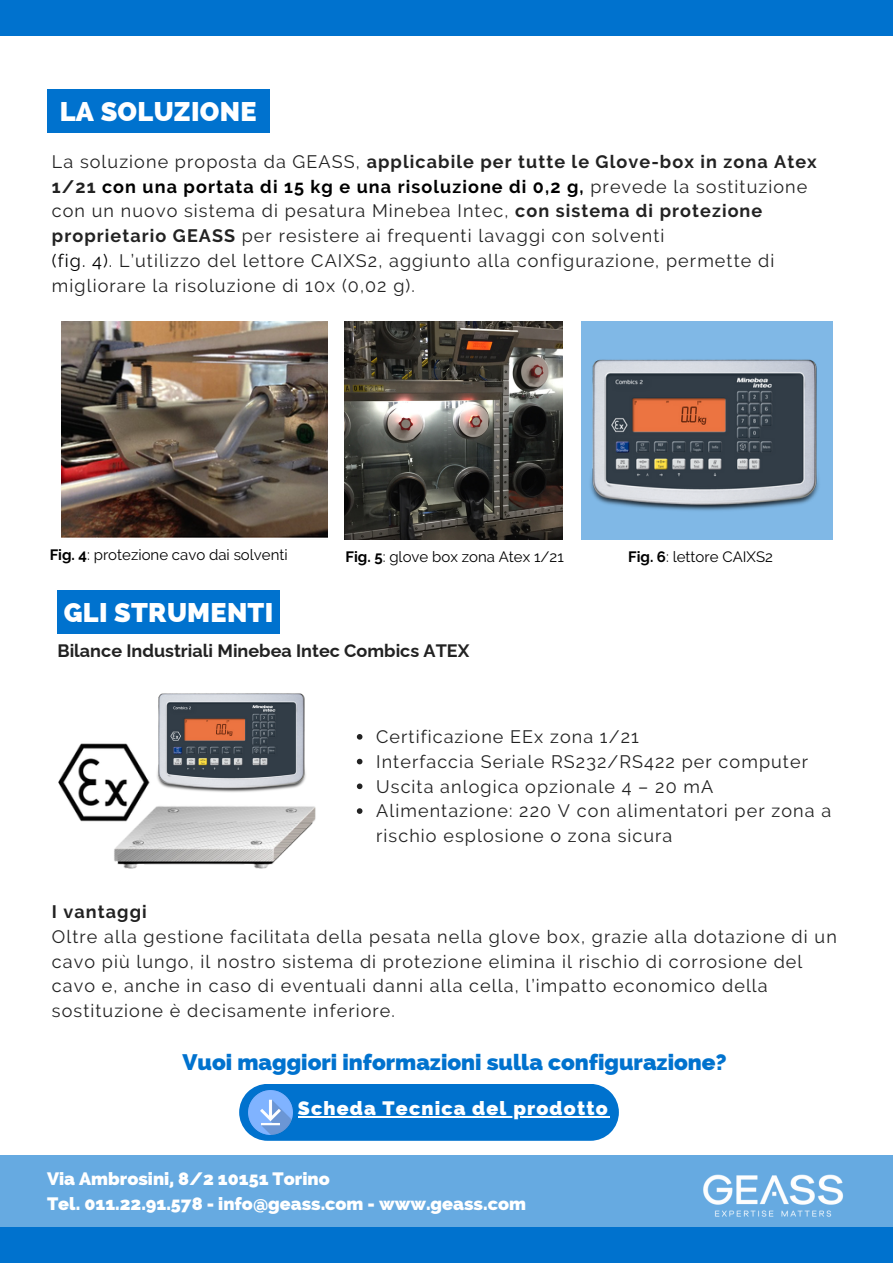
<style>
.page{position:relative;width:893px;height:1264px;background:#fff}
.page>*{position:absolute;margin:0;border:0;box-sizing:border-box;transform-origin:0 0}
.t1{font:800 27px "Raleway";letter-spacing:.01em;color:#fff}
.t2{font:800 22.5px "Raleway";color:#0072ce}
.t3{font:800 19.5px "Raleway";letter-spacing:.06em;color:#fff}
.t4{font:18px/24.8px "Raleway";letter-spacing:.06em;color:#222}
.t5{font:800 18px "Raleway";color:#fff}
.t6{font:700 18px "Raleway";color:#222}
.t7{font:700 18px "Raleway";letter-spacing:.06em;color:#222}
.t8{font:15px "Raleway";color:#000}
.s1{font-weight:700}
.s2{font-weight:700;color:#000}
.s3{color:#000}
</style>
<div class="page">
<div style="left:0;top:1227px;width:892px;height:35px;background:#0072ce"></div>
<div style="left:0;top:0;width:892px;height:36px;background:#0072ce"></div>
<div style="left:0;top:1155px;width:892px;height:74px;background:#66aae1"></div>
<img style="left:703px;top:1174px;width:140px;height:43px">
<div style="left:239px;top:1084px;width:380px;height:56px;background:#0072ce"></div>
<img style="left:248px;top:1090px;width:44px;height:44px">
<div style="left:57px;top:590px;width:222px;height:43px;background:#0072ce"></div>
<div style="left:47px;top:89px;width:222px;height:44px;background:#0072ce"></div>
<img style="left:61px;top:321px;width:267px;height:217px">
<img style="left:344px;top:321px;width:218px;height:218px">
<img style="left:581px;top:321px;width:251px;height:219px">
<img style="left:114px;top:815px;width:202px;height:54px">
<img style="left:153px;top:693px;width:163px;height:122px">
<img style="left:58px;top:743px;width:95px;height:82px">
<hr style="left:298px;top:1116px;width:311px;height:1px;background:#fff">
<svg style="left:357px;top:734px;width:5px;height:5px"></svg>
<svg style="left:357px;top:758px;width:5px;height:6px"></svg>
<svg style="left:357px;top:783px;width:5px;height:6px"></svg>
<svg style="left:357px;top:808px;width:5px;height:5px"></svg>
<p class="t1" style="left:60px;top:95px;width:198px">LA SOLUZIONE</p>
<p class="t4" style="left:52px;top:149px;width:766px">La soluzione proposta da GEASS, <span class="s1">applicabile per tutte le Glove-box in zona Atex 1/21</span> <span class="s2">con una portata di 15 kg e una risoluzione di 0,2 g,</span> prevede la sostituzione con un nuovo sistema di pesatura Minebea Intec, <span class="s1">con sistema di protezione proprietario GEASS</span> per resistere ai frequenti lavaggi con solventi</p>
<p class="t4" style="left:52px;top:248px;width:724px"><span class="s3">(fig. 4)</span>. L’utilizzo del lettore CAIXS2, aggiunto alla configurazione, permette di migliorare la risoluzione di 10x (0,02 g).</p>
<p class="t8" style="left:50px;top:545px;width:239px"><span class="s1">Fig. 4</span>: protezione cavo dai solventi</p>
<p class="t8" style="left:345px;top:548px;width:220px"><span class="s1">Fig. 5</span>: glove box zona Atex 1/21</p>
<p class="t8" style="left:628px;top:548px;width:146px"><span class="s1">Fig. 6</span>: lettore CAIXS2</p>
<p class="t1" style="left:64px;top:596px;width:211px">GLI STRUMENTI</p>
<p class="t6" style="left:57px;top:639px;width:413px">Bilance Industriali Minebea Intec Combics ATEX</p>
<p class="t4" style="left:376px;top:724px;width:264px">Certificazione EEx zona 1/21</p>
<p class="t4" style="left:376px;top:749px;width:433px">Interfaccia Seriale RS232/RS422 per computer</p>
<p class="t4" style="left:376px;top:773px;width:338px">Uscita anlogica opzionale 4 – 20 mA</p>
<p class="t4" style="left:376px;top:798px;width:456px">Alimentazione: 220 V con alimentatori per zona a rischio esplosione o zona sicura</p>
<p class="t7" style="left:52px;top:901px;width:96px">I vantaggi</p>
<p class="t4" style="left:52px;top:924px;width:786px">Oltre alla gestione facilitata della pesata nella glove box, grazie alla dotazione di un cavo più lungo, il nostro sistema di protezione elimina il rischio di corrosione del cavo e, anche in caso di eventuali danni alla cella, l’impatto economico della sostituzione è decisamente inferiore.</p>
<p class="t2" style="left:182px;top:1048px;width:546px">Vuoi maggiori informazioni sulla configurazione?</p>
<p class="t3" style="left:298px;top:1096px;width:311px">Scheda Tecnica del prodotto</p>
<p class="t5" style="left:47px;top:1168px;width:284px">Via Ambrosini, 8/2 10151 Torino</p>
<p class="t5" style="left:47px;top:1192px;width:480px">Tel. 011.22.91.578 - info@geass.com - www.geass.com</p>
</div>
